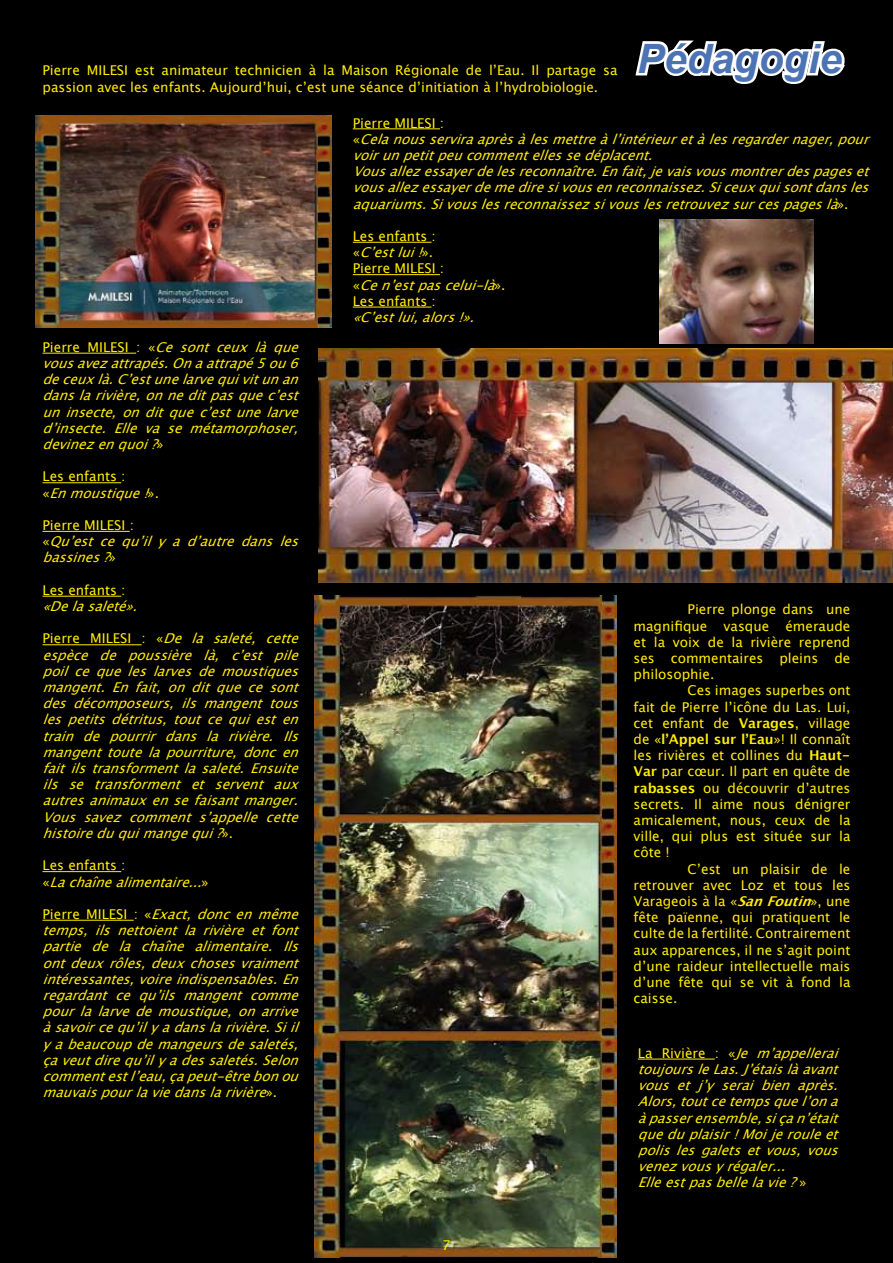
<style>
.page{position:relative;width:893px;height:1263px;background:#000}
.page>*{position:absolute;margin:0;border:0;box-sizing:border-box;transform-origin:0 0}
.t1{font:italic 700 40.5px "Arial";color:#4c73b3}
.t2{font:italic 13.5px/16.2px "Lucida Grande";color:#ffed00}
.t3{font:13.5px/16.2px "Lucida Grande";color:#ffed00}
.t4{font:700 13.5px "Lucida Grande";color:#ffed00}
.s1{font-style:normal}
.s2{font-style:italic}
.s3{font-weight:700}
.s4{font-weight:400}
.s5{font-weight:700;font-style:italic}
</style>
<div class="page">
<hr style="left:638px;top:1059px;width:77px;height:1px;background:#ffed00">
<svg style="left:635px;top:40px;width:210px;height:44px"></svg>
<hr style="left:43px;top:353px;width:93px;height:1px;background:#ffed00">
<hr style="left:43px;top:482px;width:78px;height:1px;background:#ffed00">
<hr style="left:43px;top:531px;width:87px;height:1px;background:#ffed00">
<hr style="left:43px;top:596px;width:78px;height:1px;background:#ffed00">
<hr style="left:43px;top:644px;width:99px;height:1px;background:#ffed00">
<hr style="left:43px;top:871px;width:78px;height:1px;background:#ffed00">
<hr style="left:43px;top:920px;width:91px;height:1px;background:#ffed00">
<hr style="left:353px;top:128px;width:87px;height:1px;background:#ffed00">
<hr style="left:353px;top:242px;width:79px;height:1px;background:#ffed00">
<hr style="left:353px;top:274px;width:87px;height:1px;background:#ffed00">
<hr style="left:353px;top:307px;width:79px;height:1px;background:#ffed00">
<img style="left:35px;top:116px;width:297px;height:211px">
<img style="left:659px;top:220px;width:154px;height:123px">
<img style="left:319px;top:349px;width:574px;height:234px">
<img style="left:314px;top:595px;width:303px;height:662px">
<p class="t3" style="left:43px;top:63px;width:577px">Pierre MILESI est animateur technicien à la Maison Régionale de l’Eau. Il partage sa</p>
<p class="t3" style="left:43px;top:79px;width:557px">passion avec les enfants. Aujourd’hui, c’est une séance d’initiation à l’hydrobiologie.</p>
<h1 class="t1" style="left:637px;top:36px;width:206px">Pédagogie</h1>
<p class="t2" style="left:42px;top:339px;width:266px;text-align:justify"><span class="s1">Pierre MILESI : «</span>Cesontceuxlàque vous avez attrapés. On a attrapé 5 ou 6 de ceux là. C’est une larve qui vit un an dans la rivière, on ne dit pas que c’est un insecte, on dit que c’est une larve d’insecte. Elle va se métamorphoser, devinez en quoi ?<span class="s1">»</span></p>
<p class="t3" style="left:43px;top:469px;width:118px">Les enfants :<br>« <span class="s2">En moustique !</span>» .</p>
<p class="t2" style="left:43px;top:517px;width:266px"><span class="s1">Pierre MILESI :<br>«</span> Qu’est ce qu’il y a d’autre dans les bassines ?<span class="s1">»</span></p>
<p class="t3" style="left:43px;top:582px;width:85px">Les enfants :</p>
<p class="t2" style="left:43px;top:598px;width:105px">«De la saleté».</p>
<p class="t2" style="left:43px;top:631px;width:266px;text-align:justify"><span class="s1">Pierre MILESI : «</span>Delasaleté,cette espèce de poussière là, c’est pile poil ce que les larves de moustiques mangent. En fait, on dit que ce sont des décomposeurs, ils mangent tous les petits détritus, tout ce qui est en train de pourrir dans la rivière. Ils mangent toute la pourriture, donc en fait ils transforment la saleté. Ensuite ils se transforment et servent aux autres animaux en se faisant manger.<br>Vous savez comment s’appelle cette histoire du qui mange qui ?<span class="s1">» .</span></p>
<p class="t2" style="left:43px;top:857px;width:170px"><span class="s1">Les enfants :<br>«</span> La chaîne alimentaire...<span class="s1">»</span></p>
<p class="t2" style="left:43px;top:906px;width:266px;text-align:justify"><span class="s1">Pi e rre M I LES I : «</span>Exact,doncenmême temps, ils nettoient la rivière et font partie de la chaîne alimentaire. Ils ont deux rôles, deux choses vraiment intéressantes, voire indispensables. En regardant ce qu’ils mangent comme pour la larve de moustique, on arrive à savoir ce qu’il y a dans la rivière. Si il y a beaucoup de mangeurs de saletés, ça veut dire qu’il y a des saletés. Selon comment est l’eau, ça peut-être bon ou mauvais pour la vie dans la rivière<span class="s1">» .</span></p>
<p class="t2" style="left:353px;top:115px;width:526px"><span class="s1">Pierre MILESI :<br>«</span> Cela nous servira après à les mettre à l’intérieur et à les regarder nager, pour voir un petit peu comment elles se déplacent.<br>Vous allez essayer de les reconnaître. En fait, je vais vous montrer des pages et vous allez essayer de me dire si vous en reconnaissez. Si ceux qui sont dans les aquariums. Si vous les reconnaissez si vous les retrouvez sur ces pages là<span class="s1">» .</span></p>
<p class="t3" style="left:353px;top:228px;width:154px">Les enfants :<br>« <span class="s2">C’est lui !</span>» .<br>Pierre MILESI :<br>« <span class="s2">Ce n’est pas celui-là</span>» .<br>Les enfants :</p>
<p class="t2" style="left:353px;top:309px;width:132px">«C’est lui, alors !».</p>
<p class="t3" style="left:688px;top:602px;width:164px">Pierre plonge dans une</p>
<p class="t3" style="left:634px;top:618px;width:218px">magnifique vasque émeraude</p>
<p class="t3" style="left:634px;top:634px;width:218px">et la voix de la rivière reprend</p>
<p class="t3" style="left:634px;top:650px;width:218px">ses commentaires pleins de</p>
<p class="t3" style="left:634px;top:666px;width:82px">philosophie.</p>
<p class="t3" style="left:688px;top:683px;width:164px">Ces images superbes ont</p>
<p class="t3" style="left:634px;top:699px;width:218px">fait de Pierre l’icône du Las. Lui,</p>
<p class="t3" style="left:634px;top:715px;width:218px">cet enfant de <span class="s3">Varages</span>, village</p>
<p class="t4" style="left:634px;top:728px;width:218px"><span class="s4">de «</span>l’Appel sur l’Eau<span class="s4">»! Il connaît</span></p>
<p class="t3" style="left:634px;top:747px;width:218px">les rivières et collines du <span class="s3">Haut-</span></p>
<p class="t3" style="left:634px;top:764px;width:218px"><span class="s3">Var</span> par cœur. Il part en quête de</p>
<p class="t3" style="left:634px;top:780px;width:218px"><span class="s3">rabasses</span> ou découvrir d’autres</p>
<p class="t3" style="left:634px;top:796px;width:218px">secrets. Il aime nous dénigrer</p>
<p class="t3" style="left:634px;top:812px;width:218px">amicalement, nous, ceux de la</p>
<p class="t3" style="left:634px;top:828px;width:218px">ville, qui plus est située sur la</p>
<p class="t3" style="left:634px;top:845px;width:38px">côte !</p>
<p class="t3" style="left:688px;top:861px;width:164px">C’est un plaisir de le</p>
<p class="t3" style="left:634px;top:877px;width:218px">retrouver avec Loz et tous les</p>
<p class="t3" style="left:634px;top:893px;width:218px">Varageois à la «<span class="s5">SanFoutin</span>», une</p>
<p class="t3" style="left:634px;top:909px;width:218px">fête païenne, qui pratiquent le</p>
<p class="t3" style="left:634px;top:926px;width:218px">culte de la fertilité. Contrairement</p>
<p class="t3" style="left:634px;top:942px;width:218px">aux apparences, il ne s’agit point</p>
<p class="t3" style="left:634px;top:958px;width:218px">d’une raideur intellectuelle mais</p>
<p class="t3" style="left:634px;top:974px;width:218px">d’une fête qui se vit à fond la</p>
<p class="t3" style="left:634px;top:990px;width:45px">caisse.</p>
<p class="t3" style="left:442px;top:1237px;width:10px">7</p>
<p class="t2" style="left:638px;top:1045px;width:210px"><span class="s1">L a R i v i è r e : «</span>Je m’appellerai toujours le Las. J’étais là avant vous et j’y serai bien après.<br>Alors, tout ce temps que l’on a à passer ensemble, si ça n’était que du plaisir ! Moi je roule et polis les galets et vous, vous venez vous y régaler...<br>Elle est pas belle la vie ? <span class="s1">»</span></p>
</div>
